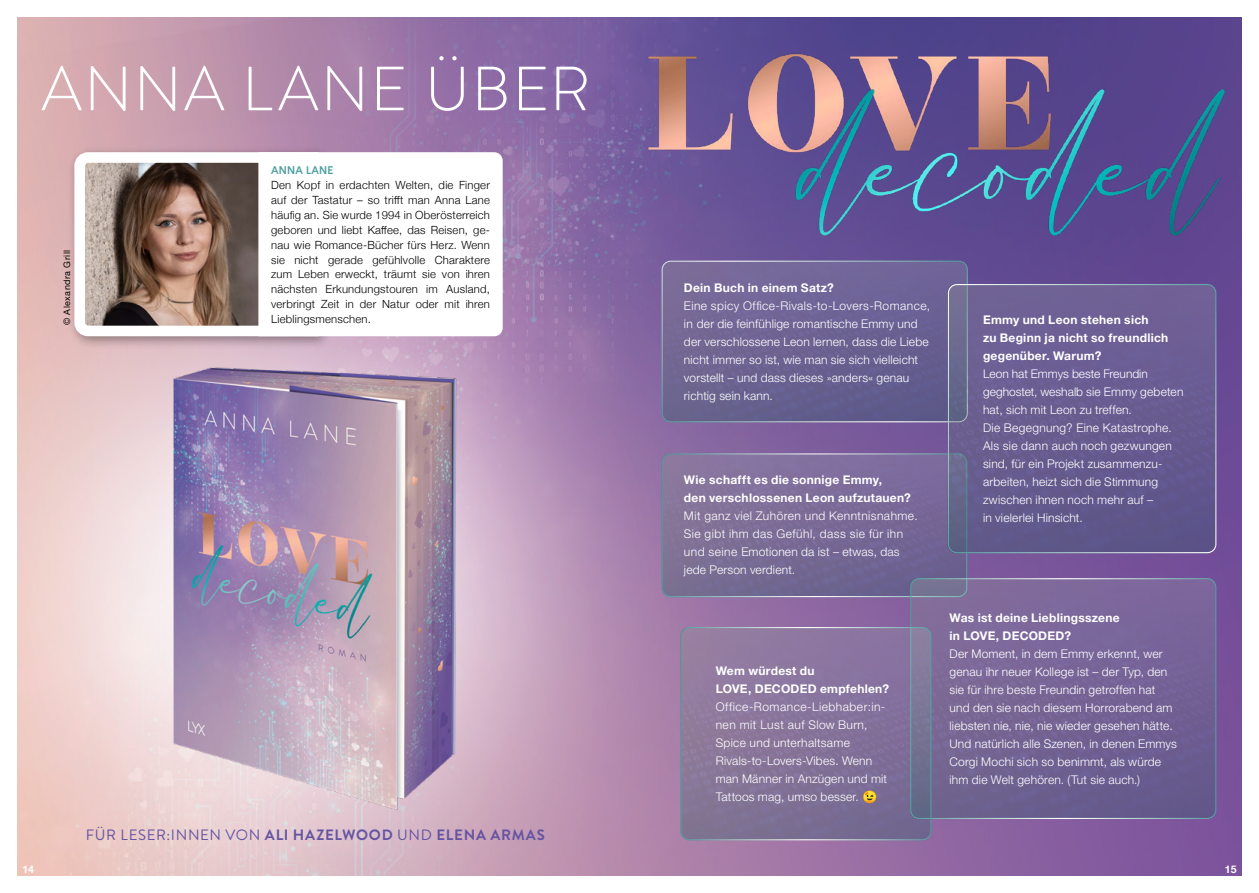
<style>
.page{position:relative;width:1259px;height:893px;background:#fff}
.page>*{position:absolute;margin:0;border:0;box-sizing:border-box;transform-origin:0 0}
.t1{font:300 62.25px "Brandon Grotesque";letter-spacing:.035em;color:#fff}
.t2{font:700 15px "Brandon Grotesque";letter-spacing:.05em;color:#6554a2}
.t3{font:300 12px/18px "Helvetica Neue LT Std";letter-spacing:.015em;color:#fff}
.t4{font:700 12px/18px "Helvetica Neue LT Std";letter-spacing:.025em;color:#fff}
.t5{font:300 12px/18px "Helvetica Neue LT Std";letter-spacing:.035em;color:#fff}
.t6{font:300 11.25px/15px "Helvetica Neue";letter-spacing:.02em;color:#000;text-align:justify}
.t7{font:700 11.25px "Ageo";letter-spacing:.02em;color:#4e9fa2}
.t8{font:700 10.5px "Helvetica Neue";color:#fff}
.t9{font:9px "Helvetica Neue LT Pro";letter-spacing:.05em;color:#000}
.s1{font-weight:400}
</style>
<div class="page">
<img style="left:17px;top:17px;width:1225px;height:859px">
<img style="left:631px;top:37px;width:441px;height:130px">
<img style="left:774px;top:76px;width:468px;height:173px">
<div style="left:68px;top:146px;width:264px;height:204px;background:#000;opacity:.35"></div>
<svg style="left:69px;top:147px;width:255px;height:195px;background:#99847c"></svg>
<svg style="left:258px;top:152px;width:245px;height:184px"></svg>
<img style="left:136px;top:356px;width:345px;height:458px">
<div style="left:662px;top:262px;width:305px;height:159px;background:linear-gradient(to right,#736894,#665e93);border-radius:9px"></div>
<div style="left:661px;top:261px;width:307px;height:161px;border:1px solid #fff;border-radius:9px"></div>
<div style="left:662px;top:455px;width:305px;height:142px;background:linear-gradient(to right,#85759a,#6f6294);border-radius:9px"></div>
<div style="left:661px;top:453px;width:306px;height:144px;border:1px solid #fff;border-radius:9px"></div>
<div style="left:910px;top:578px;width:306px;height:241px;background:linear-gradient(to bottom,#826c9e,#695c8d);border-radius:9px"></div>
<div style="left:910px;top:578px;width:306px;height:241px;border:1px solid #fff;border-radius:9px"></div>
<svg style="left:681px;top:627px;width:250px;height:213px;background:#85749a"></svg>
<div style="left:680px;top:627px;width:251px;height:213px;border:1px solid #fff;border-radius:9px"></div>
<div style="left:948px;top:284px;width:268px;height:269px;background:linear-gradient(to right,#696290,#665891);border-radius:9px"></div>
<div style="left:948px;top:284px;width:268px;height:269px;border:1px solid #fff;border-radius:9px"></div>
<svg style="left:863px;top:790px;width:13px;height:13px"></svg>
<h1 class="t1" style="left:41px;top:46px;width:550px">ANNA LANE ÜBER</h1>
<p class="t9" style="left:61px;top:325px;width:77px;rotate:-90deg">© Alexandra Grill</p>
<p class="t7" style="left:271px;top:163px;width:64px">ANNA LANE</p>
<p class="t6" style="left:271px;top:176px;width:220px">Den Kopf in erdachten Welten, die Finger auf der Tastatur – so trifft man Anna Lane häufig an. Sie wurde 1994 in Oberösterreich geboren und liebt Kaffee, das Reisen, ge&shy;nau wie Romance-Bücher fürs Herz. Wenn sie nicht gerade gefühlvolle Charaktere zum Leben erweckt, träumt sie von ihren nächsten Erkundungstouren im Ausland, verbringt Zeit in der Natur oder mit ihren</p>
<p class="t6" style="left:271px;top:311px;width:101px">Lieblingsmenschen.</p>
<p class="t2" style="left:86px;top:825px;width:461px"><span class="s1">FÜR LESER:INNEN VON</span> ALI HAZELWOOD <span class="s1">UND</span> ELENA ARMAS</p>
<p class="t4" style="left:684px;top:278px;width:151px">Dein Buch in einem Satz?</p>
<p class="t3" style="left:684px;top:296px;width:248px">Eine spicy Office-Rivals-to-Lovers-Romance, in der die feinfühlige romantische Emmy und der verschlossene Leon lernen, dass die Liebe nicht immer so ist, wie man sie sich vielleicht vorstellt – und dass dieses »anders« genau richtig sein kann.</p>
<p class="t4" style="left:684px;top:471px;width:228px">Wie schafft es die sonnige Emmy,<br>den verschlossenen Leon aufzutauen?</p>
<p class="t5" style="left:684px;top:507px;width:235px">Mit ganz viel Zuhören und Kenntnisnahme.<br>Sie gibt ihm das Gefühl, dass sie für ihn und seine Emotionen da ist – etwas, das jede Person verdient.</p>
<p class="t4" style="left:715px;top:661px;width:175px">Wem würdest du<br>LOVE, DECODED empfehlen?</p>
<p class="t3" style="left:715px;top:697px;width:173px">Office-Romance-Liebhaber:in&shy;nen mit Lust auf Slow Burn,<br>Spice und unterhaltsame<br>Rivals-to-Lovers-Vibes. Wenn man Männer in Anzügen und mit<br>Tattoos mag, umso besser.</p>
<p class="t4" style="left:983px;top:310px;width:187px">Emmy und Leon stehen sich<br>zu Beginn ja nicht so freundlich gegenüber. Warum?</p>
<p class="t3" style="left:983px;top:364px;width:202px">Leon hat Emmys beste Freundin geghostet, weshalb sie Emmy gebeten hat, sich mit Leon zu treffen.<br>Die Begegnung? Eine Katastrophe.<br>Als sie dann auch noch gezwungen sind, für ein Projekt zusammenzu&shy;arbeiten, heizt sich die Stimmung zwischen ihnen noch mehr auf –<br>in vielerlei Hinsicht.</p>
<p class="t4" style="left:949px;top:608px;width:172px">Was ist deine Lieblingsszene in LOVE, DECODED?</p>
<p class="t3" style="left:949px;top:644px;width:229px">Der Moment, in dem Emmy erkennt, wer genau ihr neuer Kollege ist – der Typ, den sie für ihre beste Freundin getroffen hat und den sie nach diesem Horrorabend am liebsten nie, nie, nie wieder gesehen hätte.<br>Und natürlich alle Szenen, in denen Emmys Corgi Mochi sich so benimmt, als würde ihm die Welt gehören. (Tut sie auch.)</p>
<p class="t8" style="left:23px;top:861px;width:13px">14</p>
<p class="t8" style="left:1225px;top:861px;width:13px">15</p>
</div>
